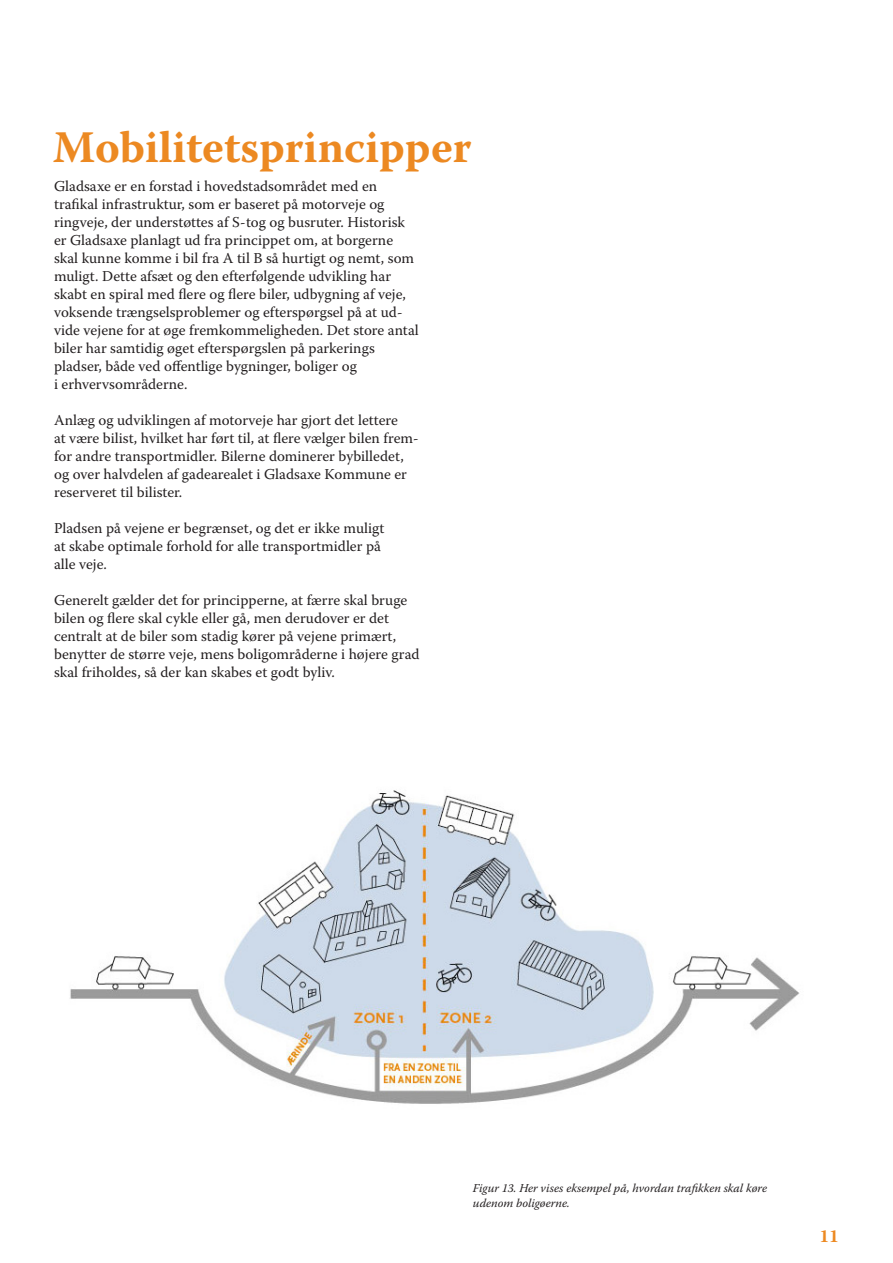
<style>
.page{position:relative;width:893px;height:1263px;background:#fff}
.page>*{position:absolute;margin:0;border:0;box-sizing:border-box;transform-origin:0 0}
.Overskrift{font:700 45px "Warnock Pro";color:#ec8922}
.t1{font:700 18px "Warnock Pro";color:#ec8922}
.BRØD{font:15px/18px "Warnock Pro";color:#231f20}
.t2{font:italic 12px "Warnock Pro";color:#231f20}
</style>
<div class="page">
<img style="left:70px;top:790px;width:730px;height:314px">
<p class="Overskrift" style="left:53px;top:120px;width:420px">Mobilitetsprincipper</p>
<p class="BRØD" style="left:54px;top:177px;width:366px">Gladsaxe er en forstad i hovedstadsområdet med en trafikal infrastruktur, som er baseret på motorveje og ringveje, der understøttes af S-tog og busruter. Historisk er Gladsaxe planlagt ud fra princippet om, at borgerne skal kunne komme i bil fra A til B så hurtigt og nemt, som muligt. Dette afsæt og den efterfølgende udvikling har skabt en spiral med flere og flere biler, udbygning af veje, voksende trængselsproblemer og efterspørgsel på at ud&shy;vide vejene for at øge fremkommeligheden. Det store antal biler har samtidig øget efterspørgslen på parkerings</p>
<p class="BRØD" style="left:54px;top:357px;width:304px">pladser, både ved offentlige bygninger, boliger og</p>
<p class="BRØD" style="left:54px;top:375px;width:135px">i erhvervsområderne.</p>
<p class="BRØD" style="left:54px;top:411px;width:345px">Anlæg og udviklingen af motorveje har gjort det lettere</p>
<p class="BRØD" style="left:54px;top:429px;width:366px">at være bilist, hvilket har ført til, at flere vælger bilen frem&shy;for andre transportmidler. Bilerne dominerer bybilledet, og over halvdelen af gadearealet i Gladsaxe Kommune er reserveret til bilister.</p>
<p class="BRØD" style="left:54px;top:519px;width:332px">Pladsen på vejene er begrænset, og det er ikke muligt</p>
<p class="BRØD" style="left:54px;top:537px;width:328px">at skabe optimale forhold for alle transportmidler på</p>
<p class="BRØD" style="left:54px;top:555px;width:54px">alle veje.</p>
<p class="BRØD" style="left:54px;top:591px;width:367px">Generelt gælder det for principperne, at færre skal bruge bilen og flere skal cykle eller gå, men derudover er det centralt at de biler som stadig kører på vejene primært, benytter de større veje, mens boligområderne i højere grad skal friholdes, så der kan skabes et godt byliv.</p>
<p class="t2" style="left:473px;top:1181px;width:296px">Figur 13. Her vises eksempel på, hvordan trafikken skal køre</p>
<p class="t2" style="left:473px;top:1195px;width:98px">udenom boligøerne.</p>
<p class="t1" style="left:819px;top:1225px;width:21px">11</p>
</div>
